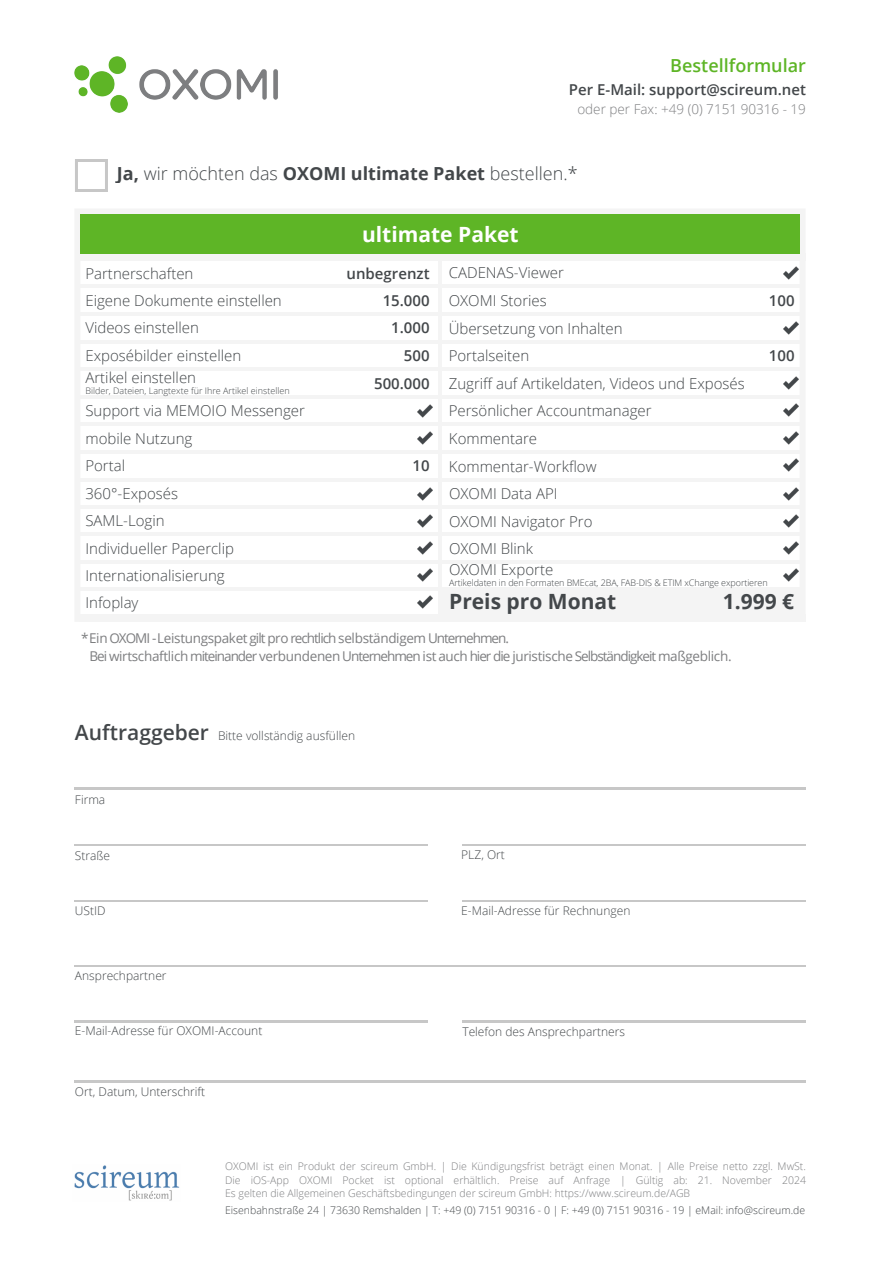
<style>
.page{position:relative;width:893px;height:1263px;background:#fff}
.page>*{position:absolute;margin:0;border:0;box-sizing:border-box;transform-origin:0 0}
.t1{font:700 21px "Open Sans";color:#43474a}
.t2{font:700 21px "Open Sans";color:#fff}
.t3{font:300 18px "Open Sans";color:#43474a}
.t4{font:600 18px "Open Sans";color:#5eb526}
.t5{font:300 15px "Open Sans";color:#43474a}
.t6{font:600 15px "Open Sans";color:#43474a}
.t7{font:13.5px/18px "Open Sans";letter-spacing:-.025em;color:#7d7e80}
.t8{font:300 13.5px "Open Sans";color:#7d7e80}
.t9{font:300 12px "Open Sans";color:#43474a}
.t10{font:300 10.5px/13.5px "Open Sans";color:#7d7e80;text-align:justify}
.t11{font:300 10.5px "Open Sans";color:#43474a}
.t12{font:300 9px "Open Sans";letter-spacing:-.01em;color:#43474a}
.s1{font-weight:700}
.s2{font-weight:600;font-size:21px}
</style>
<div class="page">
<img style="left:74px;top:1165px;width:106px;height:36px">
<img style="left:74px;top:56px;width:204px;height:57px">
<hr style="left:75px;top:1081px;width:731px;height:1px;background:#c7c7c7">
<hr style="left:462px;top:1021px;width:344px;height:1px;background:#c7c7c7">
<hr style="left:75px;top:1020px;width:352px;height:2px;background:#c7c7c7">
<hr style="left:75px;top:965px;width:731px;height:2px;background:#c7c7c7">
<hr style="left:462px;top:900px;width:344px;height:2px;background:#c7c7c7">
<hr style="left:75px;top:900px;width:353px;height:2px;background:#c7c7c7">
<hr style="left:75px;top:844px;width:353px;height:2px;background:#c7c7c7">
<hr style="left:462px;top:844px;width:344px;height:2px;background:#c7c7c7">
<hr style="left:75px;top:788px;width:731px;height:1px;background:#c7c7c7">
<div style="left:74px;top:208px;width:731px;height:414px;border:6px solid #f4f4f4"></div>
<div style="left:79px;top:614px;width:727px;height:8px;background:#f4f4f4"></div>
<hr style="left:78px;top:587px;width:725px;height:3px;background:#f4f4f4">
<hr style="left:78px;top:560px;width:725px;height:3px;background:#f4f4f4">
<hr style="left:78px;top:533px;width:725px;height:3px;background:#f4f4f4">
<hr style="left:78px;top:506px;width:725px;height:3px;background:#f4f4f4">
<hr style="left:79px;top:478px;width:724px;height:3px;background:#f4f4f4">
<hr style="left:79px;top:450px;width:725px;height:3px;background:#f4f4f4">
<hr style="left:79px;top:423px;width:724px;height:3px;background:#f4f4f4">
<hr style="left:80px;top:395px;width:724px;height:3px;background:#f4f4f4">
<hr style="left:78px;top:368px;width:725px;height:3px;background:#f4f4f4">
<hr style="left:79px;top:340px;width:724px;height:3px;background:#f4f4f4">
<hr style="left:78px;top:312px;width:724px;height:3px;background:#f4f4f4">
<hr style="left:77px;top:285px;width:725px;height:3px;background:#f4f4f4">
<div style="left:79px;top:254px;width:727px;height:7px;background:#f4f4f4"></div>
<div style="left:440px;top:588px;width:364px;height:30px;background:#f4f4f4"></div>
<img style="left:783px;top:568px;width:15px;height:14px">
<img style="left:783px;top:541px;width:15px;height:14px">
<img style="left:783px;top:514px;width:15px;height:14px">
<img style="left:783px;top:487px;width:15px;height:14px">
<img style="left:783px;top:458px;width:15px;height:14px">
<img style="left:783px;top:431px;width:15px;height:14px">
<img style="left:783px;top:403px;width:15px;height:14px">
<img style="left:783px;top:376px;width:15px;height:14px">
<img style="left:783px;top:321px;width:15px;height:14px">
<img style="left:783px;top:266px;width:15px;height:14px">
<img style="left:418px;top:595px;width:15px;height:14px">
<img style="left:418px;top:568px;width:15px;height:14px">
<img style="left:418px;top:541px;width:15px;height:14px">
<img style="left:418px;top:514px;width:15px;height:14px">
<img style="left:418px;top:487px;width:15px;height:14px">
<img style="left:418px;top:431px;width:15px;height:14px">
<img style="left:418px;top:404px;width:15px;height:14px">
<hr style="left:438px;top:255px;width:3px;height:363px;background:#f4f4f4">
<div style="left:81px;top:214px;width:718px;height:40px;background:#5eb526"></div>
<div style="left:75px;top:159px;width:33px;height:33px;background:#fff;border:3px solid #c7c7c7"></div>
<p class="t4" style="left:670px;top:58px;width:137px">Bestellformular</p>
<p class="t6" style="left:569px;top:83px;width:238px">Per E-Mail: support@scireum.net</p>
<p class="t8" style="left:577px;top:104px;width:230px">oder per Fax: +49 (0) 7151 90316 - 19</p>
<p class="t3" style="left:117px;top:166px;width:462px"><span class="s1">Ja,</span> wir möchten das <span class="s1">OXOMI ultimate Paket</span> bestellen.*</p>
<h1 class="t2" style="left:362px;top:225px;width:158px">ultimate Paket</h1>
<p class="t5" style="left:85px;top:267px;width:110px">Partnerschaften</p>
<p class="t6" style="left:346px;top:268px;width:85px">unbegrenzt</p>
<p class="t5" style="left:449px;top:267px;width:117px">CADENAS-Viewer</p>
<p class="t5" style="left:85px;top:294px;width:198px">Eigene Dokumente einstellen</p>
<p class="t6" style="left:382px;top:295px;width:48px">15.000</p>
<p class="t5" style="left:449px;top:294px;width:100px">OXOMI Stories</p>
<p class="t6" style="left:769px;top:295px;width:27px">100</p>
<p class="t5" style="left:85px;top:322px;width:115px">Videos einstellen</p>
<p class="t6" style="left:391px;top:322px;width:40px">1.000</p>
<p class="t5" style="left:448px;top:322px;width:175px">Übersetzung von Inhalten</p>
<p class="t5" style="left:85px;top:350px;width:157px">Exposébilder einstellen</p>
<p class="t6" style="left:404px;top:350px;width:27px">500</p>
<p class="t5" style="left:448px;top:349px;width:82px">Portalseiten</p>
<p class="t6" style="left:769px;top:350px;width:27px">100</p>
<p class="t5" style="left:85px;top:371px;width:112px">Artikel einstellen</p>
<p class="t12" style="left:85px;top:387px;width:206px">Bilder, Dateien, Langtexte für Ihre Artikel einstellen</p>
<p class="t6" style="left:374px;top:377px;width:57px">500.000</p>
<p class="t5" style="left:448px;top:377px;width:297px">Zugriff auf Artikeldaten, Videos und Exposés</p>
<p class="t5" style="left:85px;top:405px;width:221px">Support via MEMOIO Messenger</p>
<p class="t5" style="left:448px;top:405px;width:204px">Persönlicher Accountmanager</p>
<p class="t5" style="left:85px;top:432px;width:109px">mobile Nutzung</p>
<p class="t5" style="left:449px;top:432px;width:90px">Kommentare</p>
<p class="t5" style="left:85px;top:460px;width:41px">Portal</p>
<p class="t6" style="left:412px;top:460px;width:19px">10</p>
<p class="t5" style="left:449px;top:460px;width:149px">Kommentar-Workflow</p>
<p class="t5" style="left:85px;top:488px;width:94px">360°-Exposés</p>
<p class="t5" style="left:449px;top:488px;width:110px">OXOMI Data API</p>
<p class="t5" style="left:85px;top:515px;width:81px">SAML-Login</p>
<p class="t5" style="left:449px;top:515px;width:145px">OXOMI Navigator Pro</p>
<p class="t5" style="left:85px;top:542px;width:150px">Individueller Paperclip</p>
<p class="t5" style="left:449px;top:542px;width:85px">OXOMI Blink</p>
<p class="t5" style="left:85px;top:569px;width:141px">Internationalisierung</p>
<p class="t5" style="left:449px;top:563px;width:106px">OXOMI Exporte</p>
<p class="t12" style="left:449px;top:579px;width:320px">Artikeldaten in den Formaten BMEcat, 2BA, FAB-DIS &amp; ETIM xChange exportieren</p>
<p class="t5" style="left:85px;top:596px;width:55px">Infoplay</p>
<h1 class="t1" style="left:449px;top:593px;width:169px">Preis pro Monat</h1>
<h1 class="t1" style="left:722px;top:593px;width:73px">1.999 €</h1>
<p class="t7" style="left:89px;top:630px;width:643px;text-indent:-8px">*Ein OXOMI -Leistungspaket gilt pro rechtlich selbständigem Unternehmen.<br>Bei wirtschaftlich miteinander verbundenen Unternehmen ist auch hier die juristische Selbständigkeit maßgeblich.</p>
<p class="t9" style="left:75px;top:730px;width:282px"><span class="s2">Auftraggeber</span> Bitte vollständig ausfüllen</p>
<p class="t9" style="left:75px;top:795px;width:32px">Firma</p>
<p class="t9" style="left:75px;top:851px;width:37px">Straße</p>
<p class="t9" style="left:461px;top:850px;width:45px">PLZ, Ort</p>
<p class="t9" style="left:75px;top:905px;width:32px">UStID</p>
<p class="t9" style="left:461px;top:905px;width:171px">E-Mail-Adresse für Rechnungen</p>
<p class="t9" style="left:75px;top:971px;width:93px">Ansprechpartner</p>
<p class="t9" style="left:75px;top:1026px;width:189px">E-Mail-Adresse für OXOMI-Account</p>
<p class="t9" style="left:462px;top:1026px;width:164px">Telefon des Ansprechpartners</p>
<p class="t9" style="left:75px;top:1087px;width:132px">Ort, Datum, Unterschrift</p>
<p class="t10" style="left:225px;top:1160px;width:582px">OXOMI ist ein Produkt der scireum GmbH. | Die Kündigungsfrist beträgt einen Monat. | Alle Preise netto zzgl. MwSt.<br>Die iOS-App OXOMI Pocket ist optional erhältlich. Preise auf Anfrage | Gültig ab: 21. November 2024<br>Es gelten die Allgemeinen Geschäftsbedingungen der scireum GmbH: https://www.scireum.de/AGB</p>
<p class="t11" style="left:225px;top:1205px;width:581px">Eisenbahnstraße 24 | 73630 Remshalden | T: +49 (0) 7151 90316 - 0 | F: +49 (0) 7151 90316 - 19 | eMail: info@scireum.de</p>
</div>
